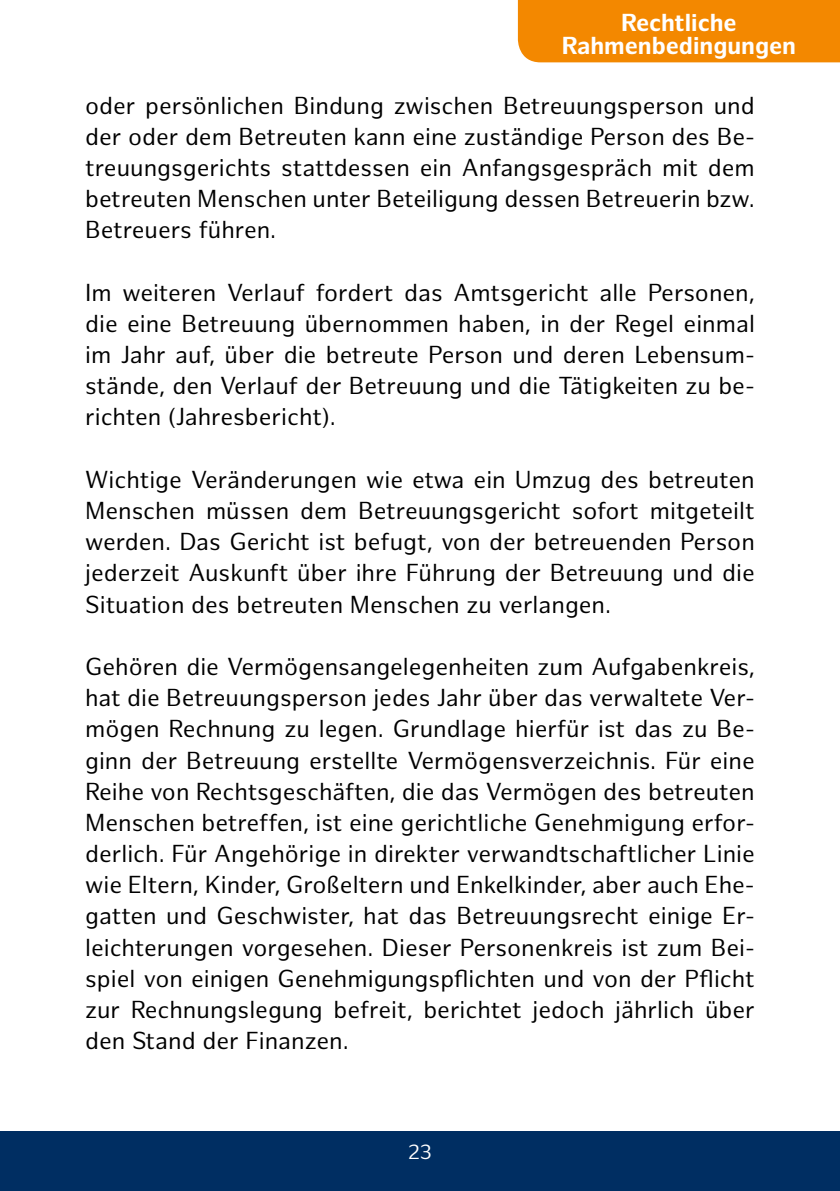
<style>
.page{position:relative;width:840px;height:1191px;background:#fff}
.page>*{position:absolute;margin:0;border:0;box-sizing:border-box;transform-origin:0 0}
.t1{font:24px/31.2px "Hamburg Sans";color:#000;text-align:justify}
.t2{font:700 24px/22.6px "Hamburg Sans";color:#fff;text-align:center}
.t3{font:20px "Hamburg Sans";color:#fff}
</style>
<div class="page">
<div style="left:0;top:1131px;width:839px;height:60px;background:#002e62"></div>
<div style="left:517px;top:0;width:322px;height:62px;background:#f38800"></div>
<p class="t2" style="left:561px;top:12px;width:236px">Rechtliche<br>Rahmenbedingungen</p>
<p class="t1" style="left:85px;top:90px;width:671px">oder persönlichen Bindung zwischen Betreuungsperson und der oder dem Betreuten kann eine zuständige Person des Be&shy;treuungsgerichts stattdessen ein Anfangsgespräch mit dem betreuten Menschen unter Beteiligung dessen Betreuerin bzw.<br>Betreuers führen.</p>
<p class="t1" style="left:85px;top:278px;width:671px">Im weiteren Verlauf fordert das Amtsgericht alle Personen, die eine Betreuung übernommen haben, in der Regel einmal im Jahr auf, über die betreute Person und deren Lebensum&shy;stände, den Verlauf der Betreuung und die Tätigkeiten zu be&shy;richten (Jahresbericht).</p>
<p class="t1" style="left:85px;top:465px;width:671px">Wichtige Veränderungen wie etwa ein Umzug des betreuten Menschen müssen dem Betreuungsgericht sofort mitgeteilt werden. Das Gericht ist befugt, von der betreuenden Person jederzeit Auskunft über ihre Führung der Betreuung und die Situation des betreuten Menschen zu verlangen.</p>
<p class="t1" style="left:85px;top:652px;width:670px">Gehören die Vermögensangelegenheiten zum Aufgabenkreis, hat die Betreuungsperson jedes Jahr über das verwaltete Ver&shy;mögen Rechnung zu legen. Grundlage hierfür ist das zu Be&shy;ginn der Betreuung erstellte Vermögensverzeichnis. Für eine Reihe von Rechtsgeschäften, die das Vermögen des betreuten Menschen betreffen, ist eine gerichtliche Genehmigung erfor&shy;derlich. Für Angehörige in direkter verwandtschaftlicher Linie wie Eltern, Kinder, Großeltern und Enkelkinder, aber auch Ehe&shy;gatten und Geschwister, hat das Betreuungsrecht einige Er&shy;leichterungen vorgesehen. Dieser Personenkreis ist zum Bei&shy;spiel von einigen Genehmigungspflichten und von der Pflicht zur Rechnungslegung befreit, berichtet jedoch jährlich über den Stand der Finanzen.</p>
<p class="t3" style="left:407px;top:1140px;width:26px">23</p>
</div>
